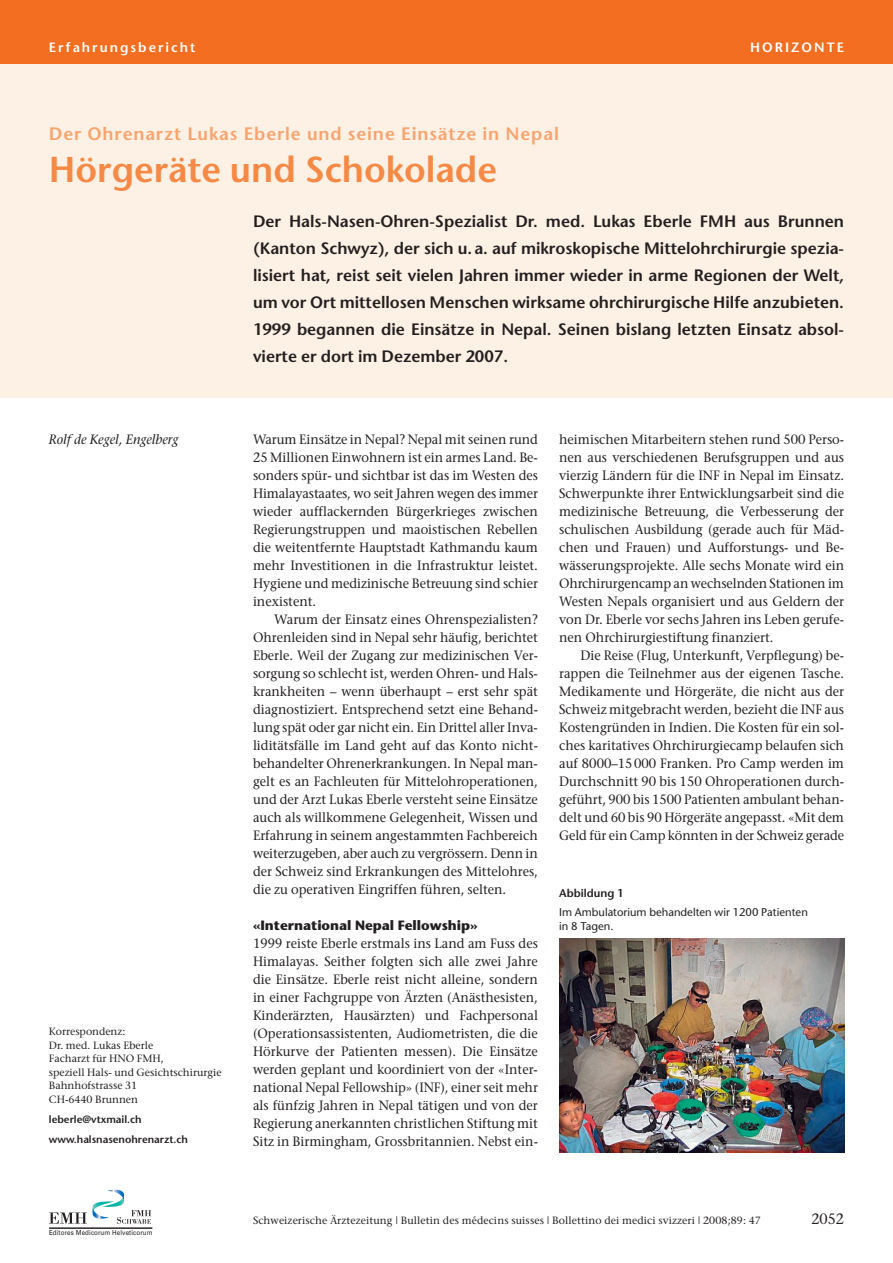
<style>
.page{position:relative;width:893px;height:1263px;background:#fff}
.page>*{position:absolute;margin:0;border:0;box-sizing:border-box;transform-origin:0 0}
.t1{font:600 36px "Stone Sans";color:#f68945}
.t2{font:600 18px "Stone Sans";letter-spacing:.05em;color:#f9a46e}
.t3{font:600 16.5px/27px "Stone Sans";color:#231f20;text-align:justify}
.t4{font:15px "Stone Serif";color:#231f20;scale:.95 1}
.t5{font:13.5px/18px "Stone Serif";color:#231f20;text-align:justify;scale:.95 1}
.t6{font:700 13.5px "Stone Sans";color:#231f20}
.t7{font:600 13.5px "Stone Sans";letter-spacing:.15em;color:#fff}
.t8{font:italic 13.5px "Stone Serif";color:#231f20;scale:.95 1}
.t9{font:11.25px/14.2px "Stone Sans";color:#231f20}
.t10{font:600 11.25px "Stone Sans";color:#231f20}
.t11{font:10.5px/13.5px "Stone Serif";color:#231f20}
.t12{font:600 10.5px/20.2px "Stone Sans";color:#231f20}
.t13{font:6.9px "Univers";letter-spacing:.015em;color:#231f20;scale:.9 1}
</style>
<div class="page">
<div style="left:0;top:60px;width:893px;height:338px;background:#fdf0e4"></div>
<div style="left:0;top:0;width:893px;height:64px;background:#f36e21"></div>
<svg style="left:49px;top:1189px;width:102px;height:35px"></svg>
<hr style="left:49px;top:1228px;width:103px;height:1px;background:#231f20">
<img style="left:559px;top:938px;width:285px;height:214px">
<p class="t7" style="left:49px;top:42px;width:148px">Erfahrungsbericht</p>
<p class="t7" style="left:750px;top:42px;width:95px">HORIZONTE</p>
<h2 class="t2" style="left:49px;top:127px;width:511px">Der Ohrenarzt Lukas Eberle und seine Einsätze in Nepal</h2>
<h1 class="t1" style="left:49px;top:156px;width:450px">Hörgeräte und Schokolade</h1>
<p class="t3" style="left:253px;top:210px;width:593px">Der Hals-Nasen-Ohren-Spezialist Dr. med. Lukas Eberle FMH aus Brunnen (Kanton Schwyz), der sich u.a. auf mikroskopische Mittelohrchirurgie spezia&shy;lisiert hat, reist seit vielen Jahren immer wieder in arme Regionen der Welt, um vor Ort mittellosen Menschen wirksame ohrchirurgische Hilfe anzubieten.<br>1999 begannen die Einsätze in Nepal. Seinen bislang letzten Einsatz absol&shy;vierte er dort im Dezember 2007.</p>
<p class="t8" style="left:49px;top:434px;width:138px">Rolf de Kegel, Engelberg</p>
<p class="t11" style="left:49px;top:1026px;width:174px">Korrespondenz:<br>Dr. med. Lukas Eberle<br>Facharzt für HNO FMH,<br>speziell Hals- und Gesichtschirurgie<br>Bahnhofstrasse 31<br>CH-6440 Brunnen</p>
<p class="t12" style="left:49px;top:1110px;width:141px">leberle@vtxmail.ch www.halsnasenohrenarzt.ch</p>
<p class="t13" style="left:49px;top:1229px;width:117px">Editores Medicorum Helveticorum</p>
<p class="t5" style="left:253px;top:431px;width:301px">Warum Einsätze in Nepal? Nepal mit seinen rund 25 Millionen Einwohnern ist ein armes Land. Be&shy;sonders spür- und sichtbar ist das im Westen des Himalayastaates, wo seit Jahren wegen des immer wieder aufflackernden Bürgerkrieges zwischen Re gierungstruppen und maoistischen Rebellen die weitentfernte Hauptstadt Kathmandu kaum mehr Investitionen in die Infrastruktur leistet.<br>Hygiene und medizinische Betreuung sind schier inexistent.</p>
<p class="t5" style="left:253px;top:611px;width:301px;text-indent:21px">Warum der Einsatz eines Ohrenspezialisten?<br>Ohrenleiden sind in Nepal sehr häufig, berichtet Eberle. Weil der Zugang zur medizinischen Ver&shy;sor gung so schlecht ist, werden Ohren- und Hals&shy;krankheiten – wenn überhaupt – erst sehr spät diag nostiziert. Entsprechend setzt eine Behand&shy;lung spät oder gar nicht ein. Ein Drittel aller Inva - liditätsfälle im Land geht auf das Konto nicht - behandelter Ohrenerkrankungen. In Nepal man&shy;gelt es an Fachleuten für Mittelohroperationen, und der Arzt Lukas Eberle versteht seine Einsätze auch als willkommene Gelegenheit, Wissen und Erfahrung in seinem angestammten Fachbereich weiterzugeben, aber auch zu vergrössern. Denn in der Schweiz sind Erkrankungen des Mittelohres, die zu operativen Eingriffen führen, selten.</p>
<p class="t6" style="left:253px;top:920px;width:226px">«International Nepal Fellowship»</p>
<p class="t5" style="left:253px;top:935px;width:301px">1999 reiste Eberle erstmals ins Land am Fuss des Himalayas. Seither folgten sich alle zwei Jahre die Einsätze. Eberle reist nicht alleine, sondern in einer Fachgruppe von Ärzten (Anästhesisten, Kin derärzten, Hausärzten) und Fachpersonal (Ope ra tionsassistenten, Audiometristen, die die Hörkurve der Patienten messen). Die Einsätze werden geplant und koordiniert von der «Inter&shy;national Nepal Fellowship» (INF), einer seit mehr als fünfzig Jahren in Nepal tätigen und von der Regierung anerkannten christlichen Stiftung mit Sitz in Birmingham, Grossbritannien. Nebst ein-</p>
<p class="t5" style="left:559px;top:431px;width:301px">heimischen Mitarbeitern stehen rund 500 Perso&shy;nen aus verschiedenen Berufsgruppen und aus vier zig Ländern für die INF in Nepal im Einsatz.<br>Schwerpunkte ihrer Entwicklungsarbeit sind die medizinische Betreuung, die Verbesserung der schu lischen Ausbildung (gerade auch für Mäd&shy;chen und Frauen) und Aufforstungs- und Be&shy;wässerungsprojekte. Alle sechs Monate wird ein Ohr chirurgencamp an wechselnden Stationen im Westen Nepals organisiert und aus Geldern der von Dr. Eberle vor sechs Jahren ins Leben gerufe&shy;nen Ohrchirurgiestiftung finanziert.</p>
<p class="t5" style="left:559px;top:647px;width:301px;text-indent:21px">Die Reise (Flug, Unterkunft, Verpflegung) be&shy;rappen die Teilnehmer aus der eigenen Tasche.<br>Medikamente und Hörgeräte, die nicht aus der Schweiz mitgebracht werden, bezieht die INF aus Kostengründen in Indien. Die Kosten für ein sol&shy;ches karitatives Ohrchirurgiecamp belaufen sich auf 8000–15000 Franken. Pro Camp werden im Durchschnitt 90 bis 150 Ohroperationen durch&shy;geführt, 900 bis 1500 Patienten ambulant behan - delt und 60 bis 90 Hörgeräte angepasst. «Mit dem Geld für ein Camp könnten in der Schweiz gerade</p>
<p class="t10" style="left:559px;top:889px;width:66px">Abbildung 1</p>
<p class="t9" style="left:559px;top:906px;width:250px">Im Ambulatorium behandelten wir 1200 Patienten in 8 Tagen.</p>
<p class="t11" style="left:253px;top:1214px;width:509px">Schweizerische Ärztezeitung | Bulletin des médecins suisses | Bollettino dei medici svizzeri | 2008;89: 47</p>
<p class="t4" style="left:811px;top:1213px;width:36px">2052</p>
</div>
